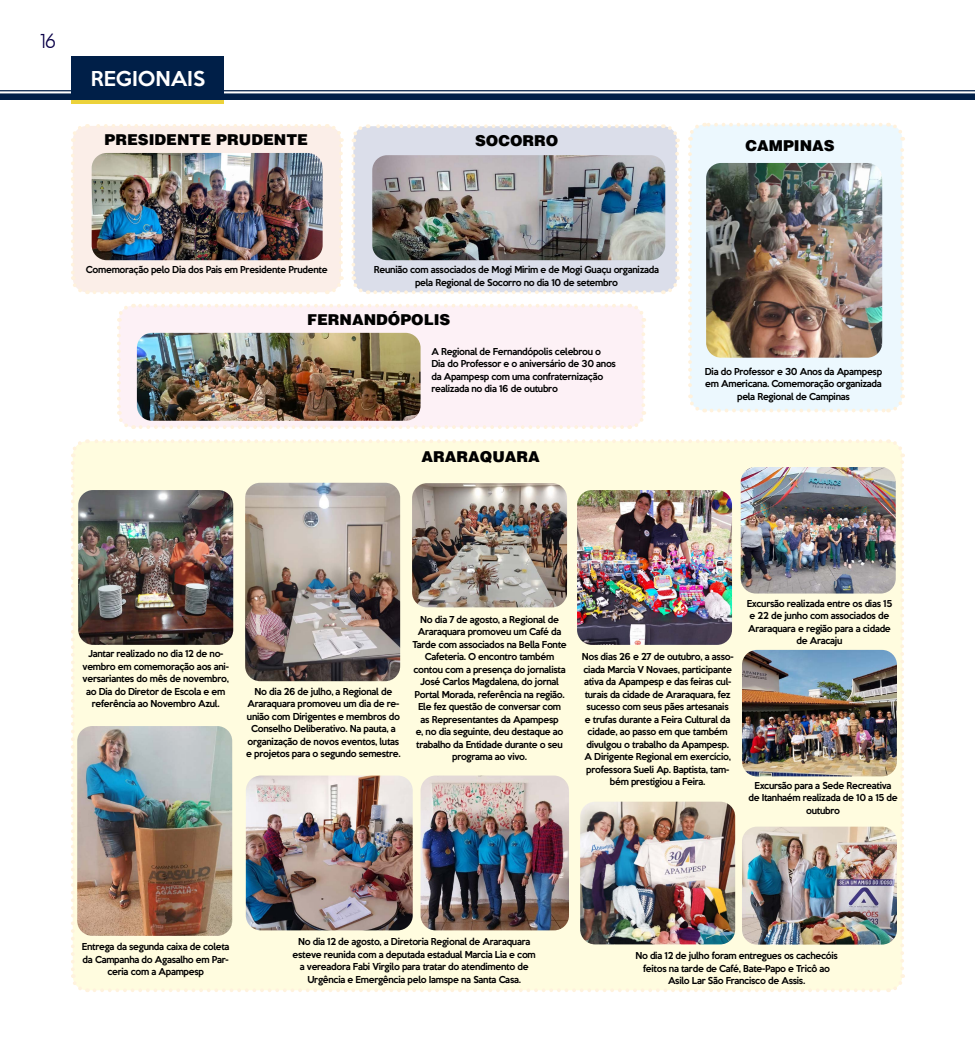
<style>
.page{position:relative;width:975px;height:1063px;background:#fff}
.page>*{position:absolute;margin:0;border:0;box-sizing:border-box;transform-origin:0 0}
.t1{font:300 20px "Futura BT";color:#0a0048}
.t2{font:500 18.75px "Keep Calm";color:#fff}
.t3{font:900 15px "Helvetica";color:#000}
.t4{font:500 8.75px/12.5px "Keep Calm";letter-spacing:-.03em;color:#000;text-align:center}
</style>
<div class="page">
<hr style="left:0;top:90px;width:974px;height:1px;background:#001f48">
<div style="left:71px;top:56px;width:153px;height:41px;background:#001f48"></div>
<div style="left:71px;top:97px;width:153px;height:7px;background:#ecd23a"></div>
<svg style="left:0;top:93px;width:974px;height:7px;background:#0d2b51"></svg>
<div style="left:71px;top:439px;width:834px;height:553px;background:#fffcdf"></div>
<img style="left:78px;top:490px;width:155px;height:155px">
<img style="left:740px;top:467px;width:155px;height:127px">
<img style="left:412px;top:483px;width:155px;height:124px">
<img style="left:577px;top:490px;width:155px;height:155px">
<img style="left:245px;top:483px;width:155px;height:198px">
<img style="left:246px;top:776px;width:167px;height:154px">
<img style="left:420px;top:776px;width:149px;height:154px">
<img style="left:742px;top:827px;width:154px;height:118px">
<img style="left:580px;top:802px;width:155px;height:142px">
<img style="left:77px;top:726px;width:155px;height:210px">
<img style="left:742px;top:650px;width:154px;height:126px">
<img style="left:71px;top:123px;width:834px;height:306px">
<img style="left:137px;top:333px;width:283px;height:88px">
<h1 class="t1" style="left:38px;top:29px;width:20px">16</h1>
<h2 class="t2" style="left:91px;top:62px;width:116px">REGIONAIS</h2>
<h3 class="t3" style="left:105px;top:129px;width:205px">PRESIDENTE PRUDENTE</h3>
<h3 class="t3" style="left:475px;top:131px;width:85px">SOCORRO</h3>
<p class="t4" style="left:86px;top:263px;width:243px">Comemoração pelo Dia dos Pais em Presidente Prudente</p>
<p class="t4" style="left:374px;top:263px;width:287px">Reunião com associados de Mogi Mirim e de Mogi Guaçu organizada pela Regional de Socorro no dia 10 de setembro</p>
<h3 class="t3" style="left:307px;top:310px;width:145px">FERNANDÓPOLIS</h3>
<p class="t4" style="left:431px;top:344px;width:186px;text-align:left">A Regional de Fernandópolis celebrou o Dia do Professor e o aniversário de 30 anos da Apampesp com uma confraternização realizada no dia 16 de outubro</p>
<h3 class="t3" style="left:421px;top:446px;width:120px">ARARAQUARA</h3>
<h3 class="t3" style="left:745px;top:136px;width:91px">CAMPINAS</h3>
<p class="t4" style="left:704px;top:364px;width:179px">Dia do Professor e 30 Anos da Apampesp em Americana. Comemoração organizada pela Regional de Campinas</p>
<p class="t4" style="left:83px;top:647px;width:148px">Jantar realizado no dia 12 de no&shy;vembro em comemoração aos ani&shy;versariantes do mês de novembro, ao Dia do Diretor de Escola e em referência ao Novembro Azul.</p>
<p class="t4" style="left:246px;top:685px;width:156px">No dia 26 de julho, a Regional de Araraquara promoveu um dia de re&shy;união com Dirigentes e membros do Conselho Deliberativo. Na pauta, a organização de novos eventos, lutas e projetos para o segundo semestre.</p>
<p class="t4" style="left:412px;top:612px;width:156px">No dia 7 de agosto, a Regional de<br>Araraquara promoveu um Café da<br>Tarde com associados na Bella Fonte<br>Cafeteria. O encontro também contou com a presença do jornalista<br>José Carlos Magdalena, do jornal<br>Portal Morada, referência na região.<br>Ele fez questão de conversar com<br>as Representantes da Apampesp<br>e, no dia seguinte, deu destaque ao trabalho da Entidade durante o seu programa ao vivo.</p>
<p class="t4" style="left:581px;top:650px;width:153px">Nos dias 26 e 27 de outubro, a asso&shy;ciada Marcia V Novaes, participante ativa da Apampesp e das feiras cul&shy;turais da cidade de Araraquara, fez sucesso com seus pães artesanais<br>e trufas durante a Feira Cultural da cidade, ao passo em que também divulgou o trabalho da Apampesp.<br>A Dirigente Regional em exercício, professora Sueli Ap. Baptista, tam&shy;bém prestigiou a Feira.</p>
<p class="t4" style="left:746px;top:596px;width:147px">Excursão realizada entre os dias 15 e 22 de junho com associados de<br>Araraquara e região para a cidade de Aracaju</p>
<p class="t4" style="left:748px;top:778px;width:151px">Excursão para a Sede Recreativa de Itanhaém realizada de 10 a 15 de outubro</p>
<p class="t4" style="left:82px;top:940px;width:149px">Entrega da segunda caixa de coleta da Campanha do Agasalho em Par&shy;ceria com a Apampesp</p>
<p class="t4" style="left:292px;top:935px;width:245px">No dia 12 de agosto, a Diretoria Regional de Araraquara esteve reunida com a deputada estadual Marcia Lia e com a vereadora Fabi Virgilo para tratar do atendimento de Urgência e Emergência pelo Iamspe na Santa Casa.</p>
<p class="t4" style="left:635px;top:949px;width:204px">No dia 12 de julho foram entregues os cachecóis feitos na tarde de Café, Bate-Papo e Tricô ao<br>Asilo Lar São Francisco de Assis.</p>
</div>
